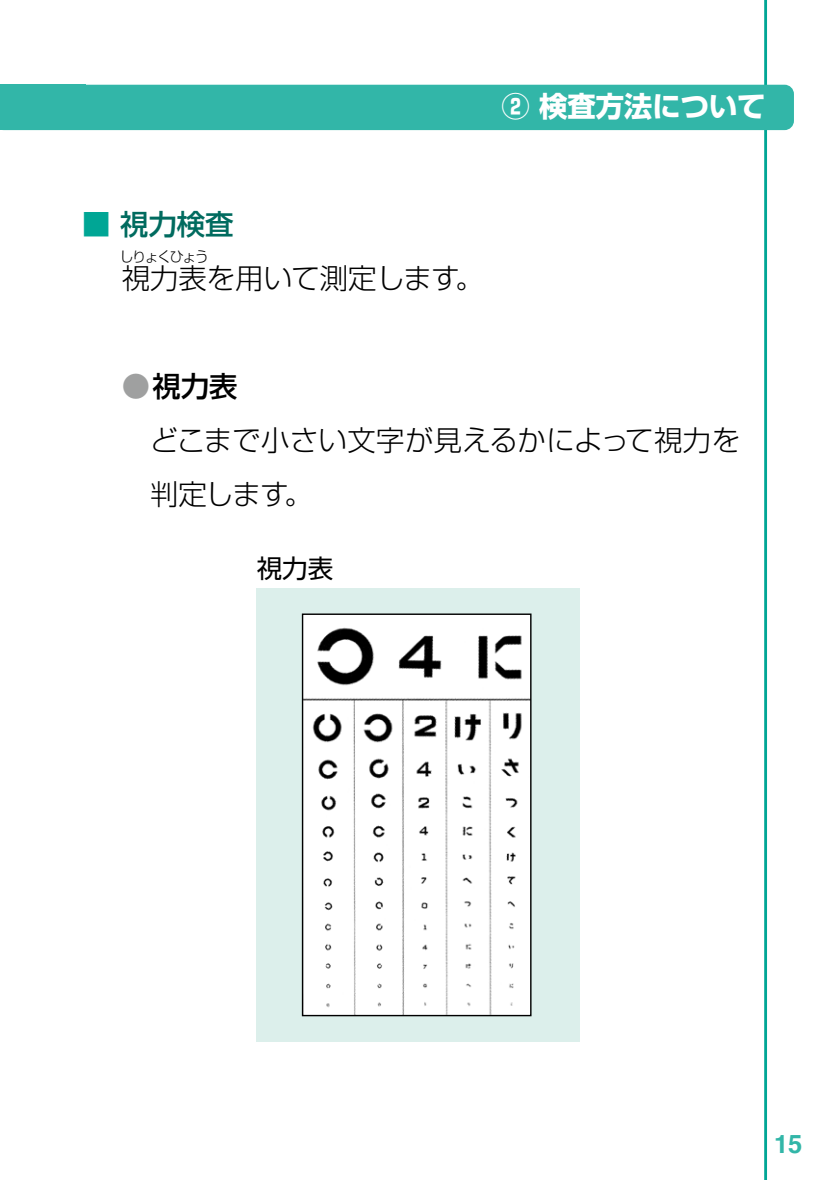
<style>
.page{position:relative;width:828px;height:1180px;background:#fff}
.page>*{position:absolute;margin:0;border:0;box-sizing:border-box;transform-origin:0 0}
.t1{font:300 28.4px/53.8px "Shin Go Pro";color:#000}
.t2{font:700 28.4px "Shin Go Pro";color:#fff}
.t3{font:500 28.4px "Shin Go Pro";color:#000}
.t4{font:25.6px "Shin Go Pro";color:#000}
.t5{font:700 25.6px "Helvetica";color:#32b6a8}
.t6{font:300 14.2px "Shin Go Pro";letter-spacing:-.115em;color:#000}
.s1{font-weight:500;color:#00a695}
.s2{font-weight:500;color:#006b5f}
.s3{color:#9fa0a0}
</style>
<div class="page">
<hr style="left:764px;top:0;width:3px;height:1179px;background:#00a695">
<div style="left:0;top:85px;width:794px;height:45px;background:#32b6a8"></div>
<div style="left:256px;top:587px;width:323px;height:454px;background:#dcefeb"></div>
<img style="left:304px;top:615px;width:225px;height:399px">
<div style="left:302px;top:613px;width:229px;height:403px;border:1px solid #000"></div>
<p class="t1" style="left:122px;top:194px;width:363px;text-indent:-40px"><span class="s1">■</span> <span class="s2">視力検査<br></span>視力表を用いて測定します。</p>
<p class="t6" style="left:119px;top:245px;width:91px">しりょくひょう</p>
<p class="t3" style="left:122px;top:362px;width:117px"><span class="s3">●</span>視力表</p>
<p class="t2" style="left:501px;top:84px;width:266px">② 検査方法について</p>
<p class="t1" style="left:150px;top:409px;width:591px">どこまで小さい文字が見えるかによって視力を判定します。</p>
<p class="t4" style="left:257px;top:547px;width:78px">視力表</p>
<p class="t5" style="left:774px;top:1127px;width:30px">15</p>
</div>
